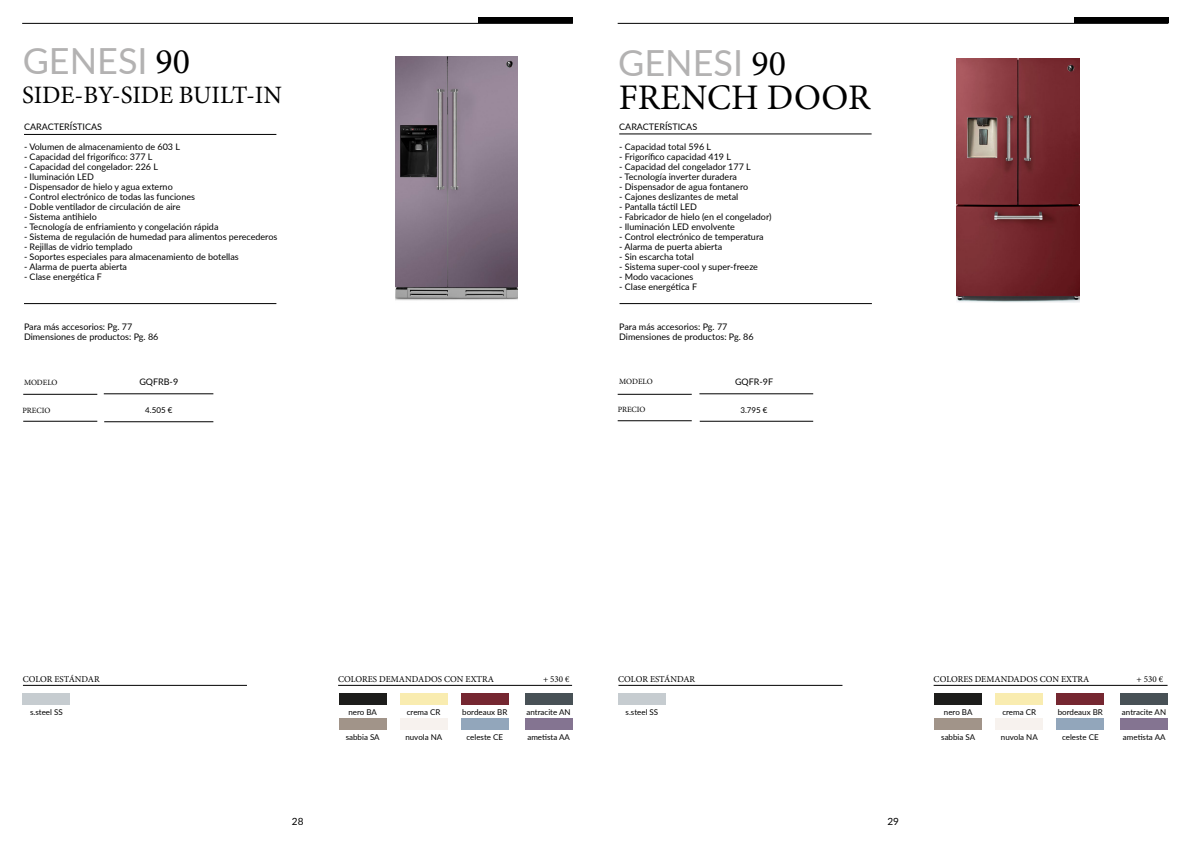
<style>
.page{position:relative;width:1191px;height:842px;background:#fff}
.page>*{position:absolute;margin:0;border:0;box-sizing:border-box;transform-origin:0 0}
.t1{font:36px "Lato";color:#b3b2b2}
.t2{font:36px "Minion Pro";color:#000}
.t3{font:25px "Minion Pro";letter-spacing:-.005em;color:#000}
.t4{font:10px "Lato";color:#000}
.t5{font:9px/10px "Lato";color:#000}
.t6{font:9px "Minion Pro";color:#000}
.t7{font:8px "Lato";color:#000}
.t8{font:8px "Minion Pro";letter-spacing:-.005em;color:#000}
.s1{font-family:"Minion Pro";color:#000}
</style>
<div class="page">
<img style="left:956px;top:58px;width:123px;height:244px">
<hr style="left:619px;top:303px;width:253px;height:1px;background:#000">
<hr style="left:618px;top:685px;width:224px;height:1px;background:#000">
<hr style="left:933px;top:685px;width:234px;height:1px;background:#000">
<hr style="left:619px;top:134px;width:252px;height:1px;background:#000">
<hr style="left:617px;top:23px;width:551px;height:1px;background:#000">
<div style="left:1074px;top:17px;width:94px;height:6px;background:#000"></div>
<div style="left:934px;top:693px;width:47px;height:12px;background:#1d1d1b"></div>
<div style="left:618px;top:693px;width:47px;height:12px;background:#c6ccd0"></div>
<div style="left:934px;top:718px;width:47px;height:12px;background:#a19489"></div>
<div style="left:995px;top:693px;width:47px;height:12px;background:#f9ecb0"></div>
<div style="left:995px;top:718px;width:47px;height:12px;background:#f7f2ee"></div>
<div style="left:1057px;top:693px;width:47px;height:12px;background:#752731"></div>
<div style="left:1057px;top:718px;width:47px;height:12px;background:#92a6bb"></div>
<div style="left:1120px;top:693px;width:47px;height:12px;background:#485156"></div>
<div style="left:1120px;top:718px;width:47px;height:12px;background:#847491"></div>
<hr style="left:617px;top:394px;width:75px;height:1px;background:#000">
<hr style="left:617px;top:420px;width:75px;height:1px;background:#000">
<hr style="left:699px;top:394px;width:114px;height:1px;background:#000">
<hr style="left:699px;top:421px;width:114px;height:1px;background:#000">
<img style="left:395px;top:57px;width:122px;height:244px">
<hr style="left:24px;top:303px;width:252px;height:1px;background:#000">
<hr style="left:23px;top:685px;width:224px;height:1px;background:#000">
<hr style="left:338px;top:685px;width:234px;height:1px;background:#000">
<hr style="left:24px;top:134px;width:252px;height:1px;background:#000">
<hr style="left:22px;top:23px;width:551px;height:1px;background:#000">
<div style="left:478px;top:17px;width:95px;height:6px;background:#000"></div>
<div style="left:339px;top:693px;width:47px;height:12px;background:#1d1d1b"></div>
<div style="left:23px;top:693px;width:47px;height:12px;background:#c6ccd0"></div>
<div style="left:339px;top:718px;width:47px;height:12px;background:#a19489"></div>
<div style="left:400px;top:693px;width:47px;height:12px;background:#f9ecb0"></div>
<div style="left:400px;top:718px;width:47px;height:12px;background:#f7f2ee"></div>
<div style="left:461px;top:693px;width:47px;height:12px;background:#752731"></div>
<div style="left:461px;top:718px;width:47px;height:12px;background:#92a6bb"></div>
<div style="left:525px;top:693px;width:47px;height:12px;background:#485156"></div>
<div style="left:525px;top:718px;width:47px;height:12px;background:#847491"></div>
<hr style="left:23px;top:394px;width:74px;height:1px;background:#000">
<hr style="left:23px;top:421px;width:74px;height:1px;background:#000">
<hr style="left:104px;top:394px;width:109px;height:1px;background:#000">
<hr style="left:104px;top:421px;width:109px;height:1px;background:#000">
<h1 class="t1" style="left:23px;top:36px;width:169px">GENESI <span class="s1">90</span></h1>
<h1 class="t1" style="left:618px;top:37px;width:169px">GENESI <span class="s1">90</span></h1>
<h2 class="t3" style="left:22px;top:78px;width:261px">SIDE-BY-SIDE BUILT-IN</h2>
<h1 class="t2" style="left:619px;top:73px;width:253px">FRENCH DOOR</h1>
<p class="t5" style="left:24px;top:121px;width:80px">CARACTERÍSTICAS</p>
<p class="t5" style="left:24px;top:141px;width:158px">- Volumen de almacenamiento de 603 L</p>
<p class="t5" style="left:24px;top:151px;width:130px">- Capacidad del frigorífico: 377 L</p>
<p class="t5" style="left:24px;top:161px;width:136px">- Capacidad del congelador: 226 L</p>
<p class="t5" style="left:24px;top:171px;width:71px">- Iluminación LED</p>
<p class="t5" style="left:24px;top:181px;width:150px">- Dispensador de hielo y agua externo</p>
<p class="t5" style="left:24px;top:191px;width:172px">- Control electrónico de todas las funciones</p>
<p class="t5" style="left:24px;top:201px;width:158px">- Doble ventilador de circulación de aire</p>
<p class="t5" style="left:24px;top:211px;width:74px">- Sistema antihielo</p>
<p class="t5" style="left:24px;top:221px;width:196px">- Tecnología de enfriamiento y congelación rápida</p>
<p class="t5" style="left:24px;top:231px;width:255px">- Sistema de regulación de humedad para alimentos perecederos</p>
<p class="t5" style="left:24px;top:241px;width:110px">- Rejillas de vidrio templado</p>
<p class="t5" style="left:24px;top:251px;width:216px">- Soportes especiales para almacenamiento de botellas</p>
<p class="t5" style="left:24px;top:261px;width:105px">- Alarma de puerta abierta</p>
<p class="t5" style="left:24px;top:271px;width:79px">- Clase energética F</p>
<p class="t5" style="left:24px;top:321px;width:136px">Para más accesorios: Pg. 77<br>Dimensiones de productos: Pg. 86</p>
<p class="t8" style="left:24px;top:377px;width:35px">MODELO</p>
<p class="t8" style="left:22px;top:405px;width:29px">PRECIO</p>
<p class="t7" style="left:145px;top:404px;width:29px">4.505 €</p>
<p class="t5" style="left:139px;top:377px;width:40px">GQFRB-9</p>
<p class="t5" style="left:619px;top:121px;width:80px">CARACTERÍSTICAS</p>
<p class="t5" style="left:619px;top:141px;width:93px">- Capacidad total 596 L</p>
<p class="t5" style="left:619px;top:151px;width:113px">- Frigorífico capacidad 419 L</p>
<p class="t5" style="left:619px;top:161px;width:133px">- Capacidad del congelador 177 L</p>
<p class="t5" style="left:619px;top:171px;width:119px">- Tecnología inverter duradera</p>
<p class="t5" style="left:619px;top:181px;width:130px">- Dispensador de agua fontanero</p>
<p class="t5" style="left:619px;top:191px;width:121px">- Cajones deslizantes de metal</p>
<p class="t5" style="left:619px;top:201px;width:79px">- Pantalla táctil LED</p>
<p class="t5" style="left:619px;top:211px;width:154px">- Fabricador de hielo (en el congelador)</p>
<p class="t5" style="left:619px;top:221px;width:117px">- Iluminación LED envolvente</p>
<p class="t5" style="left:619px;top:231px;width:146px">- Control electrónico de temperatura</p>
<p class="t5" style="left:619px;top:241px;width:105px">- Alarma de puerta abierta</p>
<p class="t5" style="left:619px;top:251px;width:76px">- Sin escarcha total</p>
<p class="t5" style="left:619px;top:261px;width:140px">- Sistema super-cool y super-freeze</p>
<p class="t5" style="left:619px;top:271px;width:76px">- Modo vacaciones</p>
<p class="t5" style="left:619px;top:281px;width:79px">- Clase energética F</p>
<p class="t5" style="left:619px;top:321px;width:136px">Para más accesorios: Pg. 77<br>Dimensiones de productos: Pg. 86</p>
<p class="t8" style="left:619px;top:377px;width:35px">MODELO</p>
<p class="t8" style="left:617px;top:404px;width:29px">PRECIO</p>
<p class="t7" style="left:740px;top:404px;width:29px">3.795 €</p>
<p class="t5" style="left:735px;top:376px;width:40px">GQFR-9F</p>
<p class="t6" style="left:23px;top:673px;width:78px">COLOR ESTÁNDAR</p>
<p class="t6" style="left:338px;top:673px;width:157px">COLORES DEMANDADOS CON EXTRA</p>
<p class="t6" style="left:543px;top:673px;width:28px">+ 530 €</p>
<p class="t7" style="left:30px;top:706px;width:34px">s.steel SS</p>
<p class="t7" style="left:348px;top:706px;width:30px">nero BA</p>
<p class="t7" style="left:407px;top:706px;width:35px">crema CR</p>
<p class="t7" style="left:462px;top:706px;width:47px">bordeaux BR</p>
<p class="t7" style="left:526px;top:706px;width:46px">antracite AN</p>
<p class="t7" style="left:346px;top:731px;width:35px">sabbia SA</p>
<p class="t7" style="left:405px;top:731px;width:38px">nuvola NA</p>
<p class="t7" style="left:466px;top:731px;width:38px">celeste CE</p>
<p class="t7" style="left:527px;top:731px;width:44px">ametista AA</p>
<p class="t6" style="left:618px;top:673px;width:78px">COLOR ESTÁNDAR</p>
<p class="t6" style="left:933px;top:673px;width:157px">COLORES DEMANDADOS CON EXTRA</p>
<p class="t6" style="left:1136px;top:673px;width:28px">+ 530 €</p>
<p class="t7" style="left:625px;top:706px;width:34px">s.steel SS</p>
<p class="t7" style="left:944px;top:706px;width:30px">nero BA</p>
<p class="t7" style="left:1002px;top:706px;width:35px">crema CR</p>
<p class="t7" style="left:1057px;top:706px;width:47px">bordeaux BR</p>
<p class="t7" style="left:1122px;top:706px;width:46px">antracite AN</p>
<p class="t7" style="left:941px;top:731px;width:35px">sabbia SA</p>
<p class="t7" style="left:1001px;top:731px;width:38px">nuvola NA</p>
<p class="t7" style="left:1062px;top:731px;width:38px">celeste CE</p>
<p class="t7" style="left:1122px;top:731px;width:44px">ametista AA</p>
<p class="t4" style="left:292px;top:814px;width:13px">28</p>
<p class="t4" style="left:887px;top:814px;width:13px">29</p>
</div>
